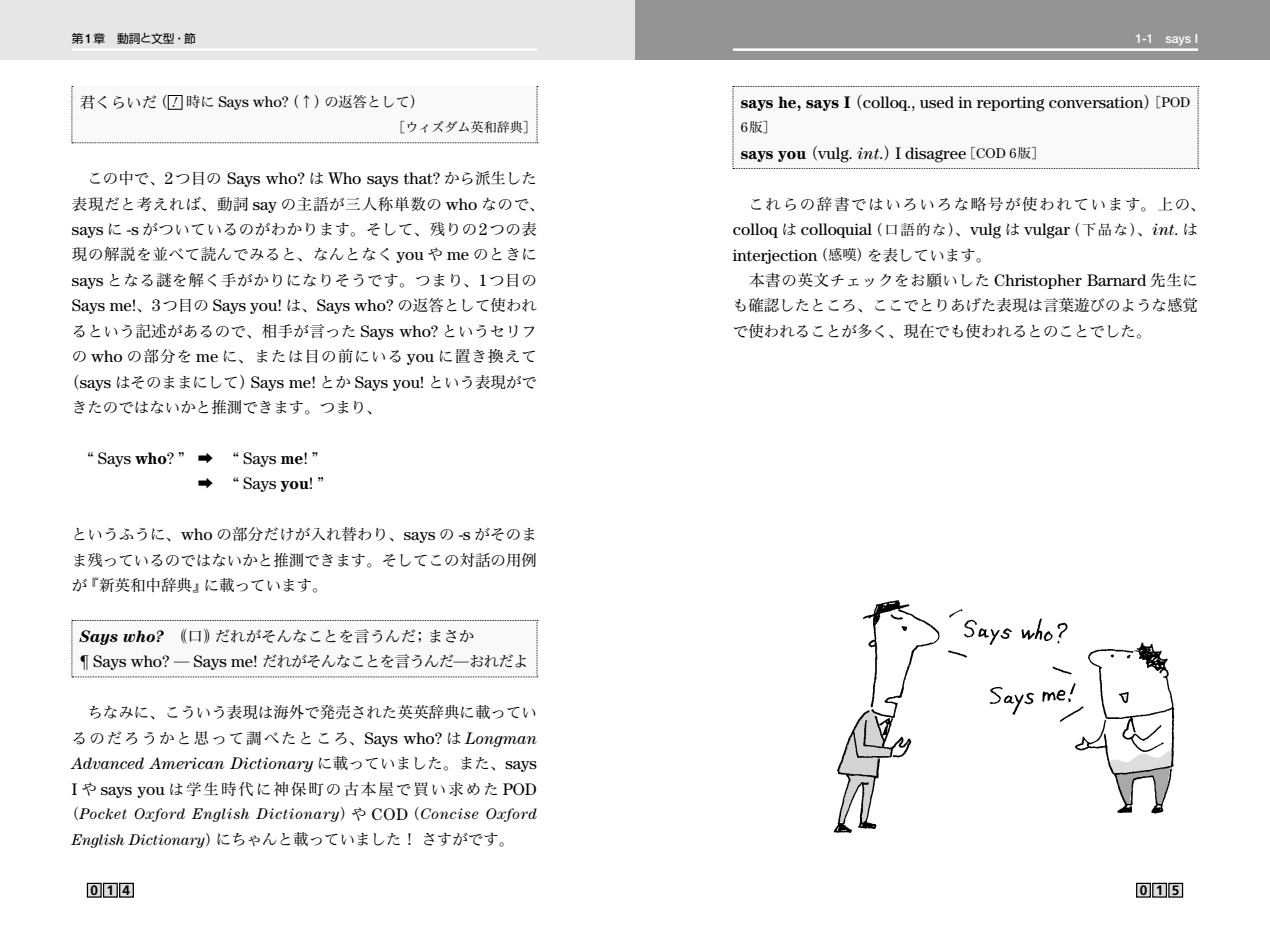
<style>
.page{position:relative;width:1270px;height:933px;background:#fff}
.page>*{position:absolute;margin:0;border:0;box-sizing:border-box;transform-origin:0 0}
.t1{font:16.62px/25.4px "Century Std";color:#000}
.t2{font:italic 16.62px "Century Std";color:#000}
.t3{font:15.58px/25.4px "Hira Min Pro N W3";color:#000;text-align:justify}
.t4{font:15.58px/25.4px "Hira Min Pro N W3";letter-spacing:.045em;color:#000}
.t5{font:15.58px/25.4px "Hira Min Pro N W3";letter-spacing:-.05em;color:#000}
.t6{font:15.58px "Hira Min Pro N W3";letter-spacing:.025em;color:#000}
.t7{font:15.58px "Hira Min Pro N W3";letter-spacing:.13em;color:#000}
.t8{font:15.58px "Hira Min Pro N W3";letter-spacing:.075em;color:#000}
.t9{font:15.58px "Hira Min Pro N W3";letter-spacing:.105em;color:#000}
.t10{font:italic 15.4px "Century Std";letter-spacing:.045em;color:#000}
.t11{font:14.17px "Hira Min Pro N W3";color:#000}
.t12{font:700 13.65px "Frutiger";letter-spacing:.62em;color:#000}
.t13{font:12.95px "Hira Min Pro N W3";color:#000}
.t14{font:500 12.78px "Helvetica Neue LT Std";color:#fff;scale:.96 1}
.t15{font:11.72px "Shin Go Pro";color:#000}
.s1{font-family:"Helvetica Neue LT Std";font-weight:500;font-size:12.78px}
.s2{font-size:11.38px}
.s3{font-family:"Shin Go Pro";font-weight:400;font-size:11.72px}
.s4{font-size:15.58px}
.s5{font-style:italic;font-size:12.95px}
.s6{font-family:"Century Std";font-size:15.4px}
.s7{font-family:"Hira Min Pro N W3";font-size:15.58px}
.s8{font-family:"Century Std";font-size:16.62px}
.s9{font-weight:700}
.s10{font-family:"Koz Min Pr 6 N";font-size:15.58px}
.s11{font-family:"Century Std";font-weight:700;font-style:italic;font-size:16.62px}
.s12{font-family:"Century Std";font-style:italic;font-size:16.62px}
.s13{font-family:"Hira Min Pro N W3";font-style:normal;font-size:15.58px}
.s14{font-style:normal}
.s15{font-family:"Hira Min Pro N W3";font-style:normal;font-size:14.17px}
.s16{font-style:normal;font-size:16.62px}
.s17{font-family:"Century Std";font-style:italic;font-size:15.4px}
.s18{font-size:14.17px}
.s19{font-family:"Hira Min Pro N W3";font-size:12.95px}
.s20{font-size:14px}
.s21{font-family:"Century Std";font-size:14px}
.s22{font-style:italic}
.s23{font-family:"Hira Min Pro N W3";font-size:14.17px}
</style>
<div class="page">
<div style="left:0;top:0;width:635px;height:60px;background:#e6e6e6"></div>
<div style="left:635px;top:0;width:635px;height:60px;background:#949495"></div>
<hr style="left:733px;top:48px;width:465px;height:3px;background:#fff">
<hr style="left:72px;top:48px;width:465px;height:3px;background:#fff">
<div style="left:87px;top:883px;width:14px;height:14px;background:#dcdddd"></div>
<div style="left:87px;top:882px;width:15px;height:15px;border:1px solid #000"></div>
<div style="left:104px;top:883px;width:13px;height:14px;background:#dcdddd"></div>
<div style="left:103px;top:882px;width:15px;height:15px;border:1px solid #000"></div>
<div style="left:120px;top:883px;width:13px;height:14px;background:#dcdddd"></div>
<div style="left:119px;top:882px;width:15px;height:15px;border:1px solid #000"></div>
<div style="left:1137px;top:883px;width:13px;height:14px;background:#dcdddd"></div>
<div style="left:1136px;top:882px;width:15px;height:15px;border:1px solid #000"></div>
<div style="left:1153px;top:883px;width:13px;height:14px;background:#dcdddd"></div>
<div style="left:1152px;top:882px;width:15px;height:15px;border:1px solid #000"></div>
<div style="left:1169px;top:883px;width:13px;height:14px;background:#dcdddd"></div>
<div style="left:1168px;top:882px;width:15px;height:15px;border:1px solid #000"></div>
<svg style="left:72px;top:86px;width:466px;height:57px"></svg>
<svg style="left:72px;top:620px;width:466px;height:57px"></svg>
<div style="left:168px;top:95px;width:14px;height:15px;border:1px solid #000"></div>
<svg style="left:733px;top:86px;width:466px;height:83px"></svg>
<img style="left:833px;top:600px;width:342px;height:233px">
<p class="t15" style="left:72px;top:29px;width:125px">第<span class="s1">1</span>章　動詞<span class="s2">と</span>文型・節</p>
<p class="t14" style="left:1100px;top:30px;width:104px"><span class="s3">　　</span> 1-1 says I</p>
<p class="t11" style="left:80px;top:90px;width:346px"><span class="s4">君くらいだ</span>（<span class="s5">！</span>時に <span class="s6">Says who?</span>（↑）の返答として）</p>
<p class="t13" style="left:393px;top:116px;width:145px">［ウィズダム英和辞典］</p>
<p class="t1" style="left:72px;top:165px;width:467px"><span class="s7">　この中で、</span>2<span class="s7">つ目の</span> Says who? <span class="s7">は</span> Who says that? <span class="s7">から派生した</span></p>
<p class="t4" style="left:72px;top:189px;width:474px">表現だと考えれば、動詞 <span class="s8">say</span> の主語が三人称単数の <span class="s8">who</span> なので、<span class="s8">says</span> に <span class="s8">-s</span> がついているのがわかります。そして、残りの<span class="s8">2</span>つの表現の解説を並べて読んでみると、なんとなく <span class="s8">you</span> や <span class="s8">me</span> のときに<span class="s8">says</span> となる謎を解く手がかりになりそうです。つまり、<span class="s8">1</span>つ目の</p>
<p class="t1" style="left:72px;top:292px;width:467px">Says me!<span class="s7">、</span>3<span class="s7">つ目の</span> Says you! <span class="s7">は、</span>Says who? <span class="s7">の返答として使われ</span></p>
<p class="t6" style="left:72px;top:317px;width:467px">るという記述があるので、相手が言った <span class="s8">Says who?</span> というセリフ</p>
<p class="t8" style="left:72px;top:343px;width:467px">の <span class="s8">who</span> の部分を <span class="s8">me</span> に、または目の前にいる <span class="s8">you</span> に置き換えて</p>
<p class="t3" style="left:64px;top:367px;width:474px">（<span class="s8">says</span> はそのままにして）<span class="s8">Says me!</span> とか <span class="s8">Says you!</span> という表現がで</p>
<p class="t3" style="left:72px;top:393px;width:312px">きたのではないかと推測できます。つまり、</p>
<p class="t1" style="left:198px;top:445px;width:127px;text-indent:-110px">“ Says <span class="s9">who</span>? ” <span class="s10">➡</span> “ Says <span class="s9">me</span>! ” <span class="s10">➡</span> “ Says <span class="s9">you</span>! ”</p>
<p class="t3" style="left:72px;top:520px;width:467px">というふうに、<span class="s8">who</span> の部分だけが入れ替わり、<span class="s8">says</span> の <span class="s8">-s</span> がそのまま残っているのではないかと推測できます。そしてこの対話の用例が『新英和中辞典』に載っています。</p>
<p class="t5" style="left:80px;top:622px;width:451px"><span class="s11">Says who?</span>　（口）だれがそんなことを言うんだ；まさか<br>¶ <span class="s8">Says who?</span> ̶ <span class="s8">Says me!</span> だれがそんなことを言うんだ̶おれだよ</p>
<p class="t3" style="left:72px;top:698px;width:467px">　ちなみに、こういう表現は海外で発売された英英辞典に載っているのだろうかと思って調べたところ、<span class="s8">Says who?</span> は <span class="s12">Longman</span></p>
<p class="t2" style="left:72px;top:754px;width:467px">Advanced American Dictionary <span class="s13">に載っていました。また、</span><span class="s14">says</span></p>
<p class="t7" style="left:72px;top:775px;width:467px"><span class="s8">I</span> や <span class="s8">says you</span> は学生時代に神保町の古本屋で買い求めた <span class="s8">POD</span></p>
<p class="t10" style="left:65px;top:805px;width:474px"><span class="s15">（</span>Pocket Oxford English Dictionary<span class="s15">）</span><span class="s13">や</span> <span class="s16">COD</span><span class="s15">（</span>Concise Oxford</p>
<p class="t3" style="left:72px;top:825px;width:444px"><span class="s17">English Dictionary</span><span class="s18">）</span>にちゃんと載っていました！さすがです。</p>
<p class="t1" style="left:741px;top:89px;width:451px"><span class="s9">says he, says I</span><span class="s7">（</span>colloq., used in reporting conversation<span class="s7">）</span><span class="s19">［</span><span class="s20">POD</span></p>
<p class="t13" style="left:741px;top:116px;width:36px"><span class="s21">6</span>版］</p>
<p class="t1" style="left:741px;top:140px;width:305px"><span class="s9">says you</span><span class="s7">（</span>vulg. <span class="s22">int</span>.<span class="s7">）</span>I disagree<span class="s19">［</span><span class="s20">COD 6</span><span class="s19">版］</span></p>
<p class="t9" style="left:733px;top:190px;width:474px">　これらの辞書ではいろいろな略号が使われています。上の、</p>
<p class="t1" style="left:733px;top:216px;width:467px">colloq <span class="s7">は</span> colloquial<span class="s23">（口語的な）</span><span class="s7">、</span>vulg <span class="s7">は</span> vulgar<span class="s23">（下品な）</span><span class="s7">、</span><span class="s22">int</span>. <span class="s7">は</span>interjection<span class="s23">（感嘆）</span><span class="s7">を表しています。</span></p>
<p class="t3" style="left:733px;top:266px;width:467px">　本書の英文チェックをお願いした <span class="s8">Christopher Barnard</span> 先生にも確認したところ、ここでとりあげた表現は言葉遊びのような感覚で使われることが多く、現在でも使われるとのことでした。</p>
<p class="t12" style="left:91px;top:882px;width:41px">014</p>
<p class="t12" style="left:1140px;top:882px;width:41px">015</p>
</div>
